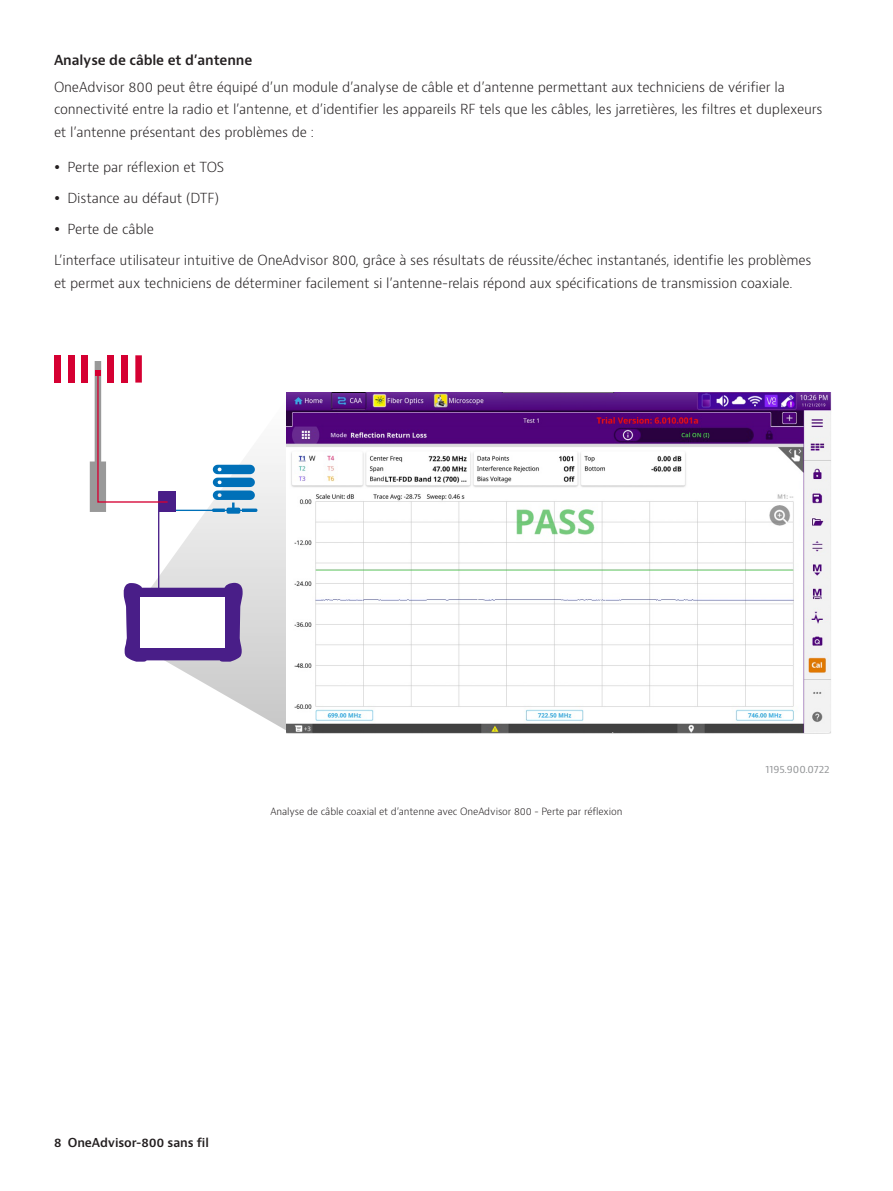
<style>
.page{position:relative;width:893px;height:1191px;background:#fff}
.page>*{position:absolute;margin:0;border:0;box-sizing:border-box;transform-origin:0 0}
.P_10_16{font:300 13.5px/22.5px "Bernino Sans";letter-spacing:-.01em;color:#231f20}
.H3_Heading_Level_3{font:600 13.5px "Bernino Sans";letter-spacing:-.01em;color:#231f20}
.t1{font:600 12px "Bernino Sans";letter-spacing:-.01em;color:#231f20}
.P_10_16-2{font:300 9.75px "Bernino Sans";letter-spacing:-.01em;color:#231f20}
.t2{font:9.3px "Bernino Sans";color:#939597}
</style>
<div class="page">
<div style="left:54px;top:355px;width:7px;height:27px;background:#d50032"></div>
<div style="left:68px;top:355px;width:6px;height:27px;background:#d50032"></div>
<div style="left:82px;top:355px;width:6px;height:27px;background:#d50032"></div>
<div style="left:108px;top:355px;width:6px;height:27px;background:#d50032"></div>
<div style="left:122px;top:355px;width:6px;height:27px;background:#d50032"></div>
<div style="left:135px;top:355px;width:7px;height:27px;background:#d50032"></div>
<svg style="left:142px;top:393px;width:145px;height:340px"></svg>
<svg style="left:212px;top:465px;width:45px;height:49px"></svg>
<svg style="left:124px;top:583px;width:119px;height:78px;background:#644198"></svg>
<hr style="left:166px;top:509px;width:89px;height:2px;background:#0070b8">
<hr style="left:158px;top:491px;width:1px;height:100px;background:#491e88">
<div style="left:159px;top:491px;width:16px;height:21px;background:#491e88"></div>
<svg style="left:90px;top:361px;width:79px;height:151px"></svg>
<div style="left:140px;top:598px;width:85px;height:50px;background:#fff"></div>
<img style="left:287px;top:393px;width:544px;height:340px">
<p class="H3_Heading_Level_3" style="left:54px;top:51px;width:200px">Analyse de câble et d’antenne</p>
<p class="P_10_16" style="left:54px;top:76px;width:770px">OneAdvisor 800 peut être équipé d’un module d’analyse de câble et d’antenne permettant aux techniciens de vérifier la connectivité entre la radio et l’antenne, et d’identifier les appareils RF tels que les câbles, les jarretières, les filtres et duplexeurs et l’antenne présentant des problèmes de :</p>
<p class="P_10_16" style="left:68px;top:156px;width:158px">Perte par réflexion et TOS</p>
<p class="P_10_16" style="left:68px;top:187px;width:153px">Distance au défaut (DTF)</p>
<p class="P_10_16" style="left:68px;top:218px;width:88px">Perte de câble</p>
<p class="P_10_16" style="left:54px;top:249px;width:759px">L’interface utilisateur intuitive de OneAdvisor 800, grâce à ses résultats de réussite/échec instantanés, identifie les problèmes et permet aux techniciens de déterminer facilement si l’antenne-relais répond aux spécifications de transmission coaxiale.</p>
<p class="P_10_16-2" style="left:270px;top:805px;width:353px">Analyse de câble coaxial et d’antenne avec OneAdvisor 800 - Perte par réflexion</p>
<p class="t1" style="left:54px;top:1134px;width:156px">8 OneAdvisor-800 sans fil</p>
<p class="t2" style="left:766px;top:763px;width:66px">1195.900.0722</p>
</div>
